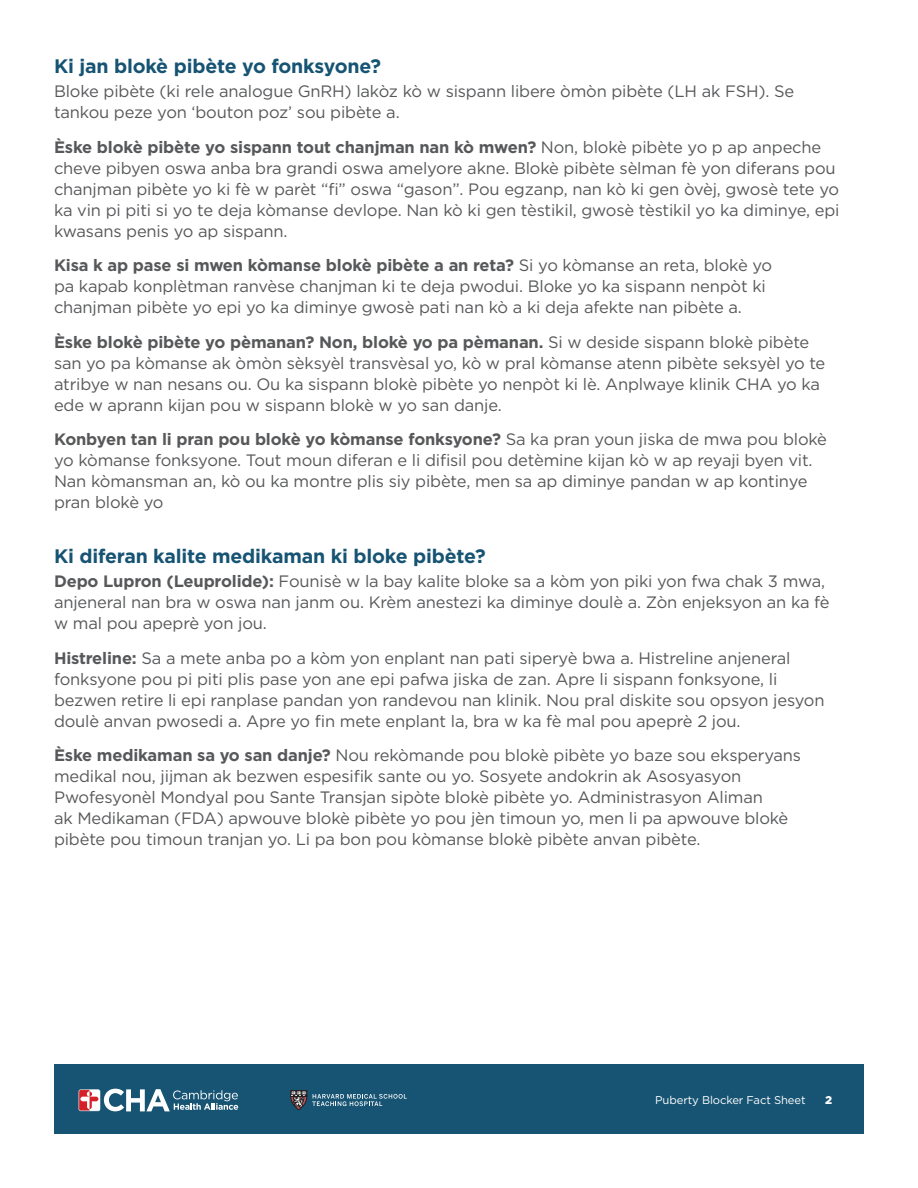
<style>
.page{position:relative;width:918px;height:1188px;background:#fff}
.page>*{position:absolute;margin:0;border:0;box-sizing:border-box;transform-origin:0 0}
.Subhead{font:700 19.5px "Gotham";letter-spacing:-.01em;color:#175473}
.Body{font:16.5px/21px "Gotham";letter-spacing:-.01em;color:#57585a}
.t1{font:11.25px "Gotham";letter-spacing:-.01em;color:#fff}
.t2{font:900 11.25px "Gotham";color:#fff}
.s1{font-weight:700}
</style>
<div class="page">
<div style="left:54px;top:1065px;width:810px;height:69px;background:#175473"></div>
<svg style="left:79px;top:1089px;width:159px;height:22px"></svg>
<svg style="left:291px;top:1090px;width:116px;height:20px"></svg>
<p class="Subhead" style="left:54px;top:53px;width:329px">Ki jan blokè pibète yo fonksyone?</p>
<p class="Body" style="left:54px;top:80px;width:742px">Bloke pibète (ki rele analogue GnRH) lakòz kò w sispann libere òmòn pibète (LH ak FSH). Se tankou peze yon ‘bouton poz’ sou pibète a.</p>
<p class="Body" style="left:54px;top:136px;width:787px"><span class="s1">Èske blokè pibète yo sispann tout chanjman nan kò mwen?</span> Non, blokè pibète yo p ap anpeche cheve pibyen oswa anba bra grandi oswa amelyore akne. Blokè pibète sèlman fè yon diferans pou chanjman pibète yo ki fè w parèt “fi” oswa “gason”. Pou egzanp, nan kò ki gen òvèj, gwosè tete yo ka vin pi piti si yo te deja kòmanse devlope. Nan kò ki gen tèstikil, gwosè tèstikil yo ka diminye, epi kwasans penis yo ap sispann.</p>
<p class="Body" style="left:54px;top:254px;width:720px"><span class="s1">Kisa k ap pase si mwen kòmanse blokè pibète a an reta?</span> Si yo kòmanse an reta, blokè yo pa kapab konplètman ranvèse chanjman ki te deja pwodui. Bloke yo ka sispann nenpòt ki chanjman pibète yo epi yo ka diminye gwosè pati nan kò a ki deja afekte nan pibète a.</p>
<p class="Body" style="left:54px;top:331px;width:773px"><span class="s1">Èske blokè pibète yo pèmanan? Non, blokè yo pa pèmanan.</span> Si w deside sispann blokè pibète san yo pa kòmanse ak òmòn sèksyèl transvèsal yo, kò w pral kòmanse atenn pibète seksyèl yo te atribye w nan nesans ou. Ou ka sispann blokè pibète yo nenpòt ki lè. Anplwaye klinik CHA yo ka ede w aprann kijan pou w sispann blokè w yo san danje.</p>
<p class="Body" style="left:54px;top:428px;width:775px"><span class="s1">Konbyen tan li pran pou blokè yo kòmanse fonksyone?</span> Sa ka pran youn jiska de mwa pou blokè yo kòmanse fonksyone. Tout moun diferan e li difisil pou detèmine kijan kò w ap reyaji byen vit.<br>Nan kòmansman an, kò ou ka montre plis siy pibète, men sa ap diminye pandan w ap kontinye pran blokè yo</p>
<p class="Subhead" style="left:54px;top:543px;width:433px">Ki diferan kalite medikaman ki bloke pibète?</p>
<p class="Body" style="left:54px;top:571px;width:777px"><span class="s1">Depo Lupron (Leuprolide):</span> Founisè w la bay kalite bloke sa a kòm yon piki yon fwa chak 3 mwa, anjeneral nan bra w oswa nan janm ou. Krèm anestezi ka diminye doulè a. Zòn enjeksyon an ka fè w mal pou apeprè yon jou.</p>
<p class="Body" style="left:54px;top:647px;width:772px"><span class="s1">Histreline:</span> Sa a mete anba po a kòm yon enplant nan pati siperyè bwa a. Histreline anjeneral fonksyone pou pi piti plis pase yon ane epi pafwa jiska de zan. Apre li sispann fonksyone, li bezwen retire li epi ranplase pandan yon randevou nan klinik. Nou pral diskite sou opsyon jesyon doulè anvan pwosedi a. Apre yo fin mete enplant la, bra w ka fè mal pou apeprè 2 jou.</p>
<p class="Body" style="left:54px;top:745px;width:749px"><span class="s1">Èske medikaman sa yo san danje?</span> Nou rekòmande pou blokè pibète yo baze sou eksperyans medikal nou, jijman ak bezwen espesifik sante ou yo. Sosyete andokrin ak Asosyasyon Pwofesyonèl Mondyal pou Sante Transjan sipòte blokè pibète yo. Administrasyon Aliman<br>ak Medikaman (FDA) apwouve blokè pibète yo pou jèn timoun yo, men li pa apwouve blokè pibète pou timoun tranjan yo. Li pa bon pou kòmanse blokè pibète anvan pibète.</p>
<p class="t1" style="left:655px;top:1093px;width:152px">Puberty Blocker Fact Sheet</p>
<p class="t2" style="left:825px;top:1092px;width:9px">2</p>
</div>
